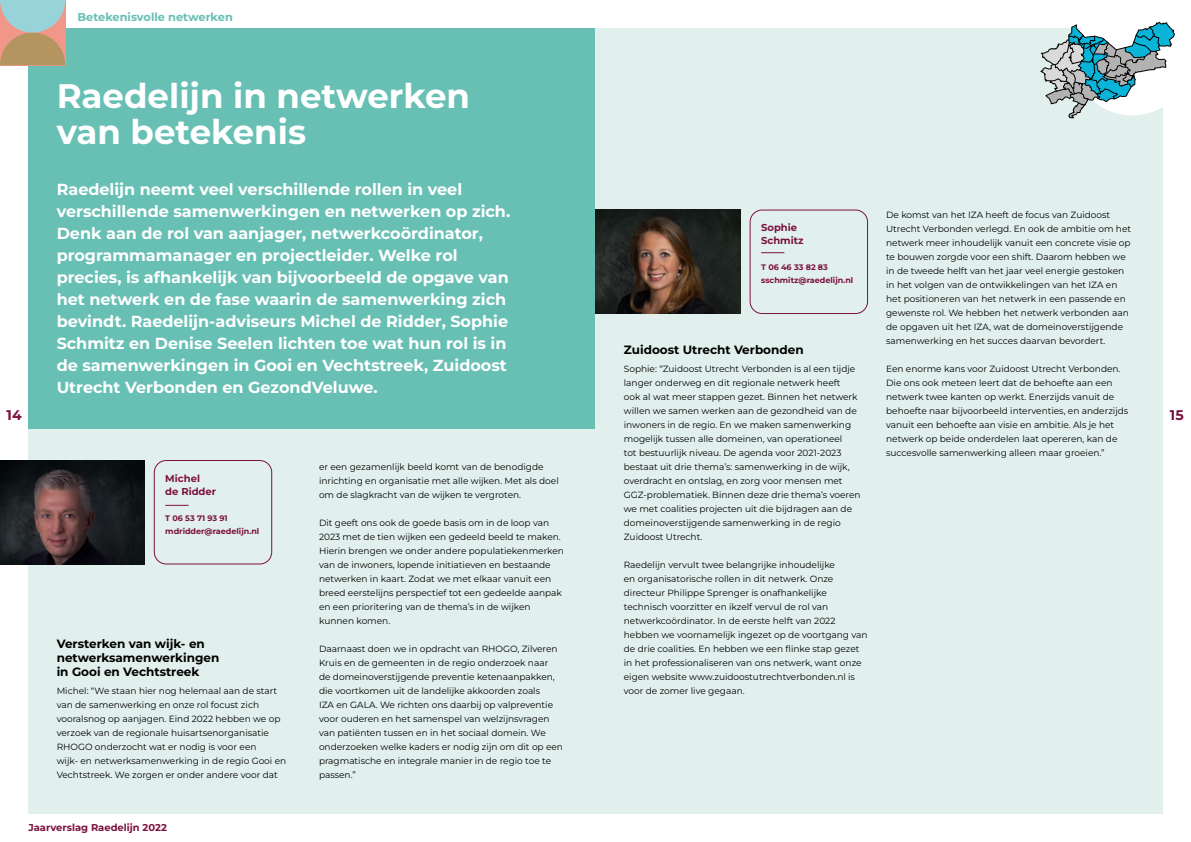
<style>
.page{position:relative;width:1191px;height:842px;background:#fff}
.page>*{position:absolute;margin:0;border:0;box-sizing:border-box;transform-origin:0 0}
.t1{font:700 34px/36px "Montserrat";color:#fff}
.t2{font:700 16px/22px "Montserrat";color:#fff}
.t3{font:700 14px "Montserrat";color:#7c1140}
.t4{font:700 12px/14px "Montserrat";color:#000}
.t5{font:700 11.4px "Montserrat";color:#68c0b4}
.t6{font:700 10px/13px "Montserrat";color:#7c1140}
.t7{font:700 9.9px "Montserrat";color:#7c1140}
.t8{font:9px/14px "Montserrat";color:#000}
.t9{font:700 8px/13px "Montserrat";color:#7c1140}
</style>
<div class="page">
<div style="left:28px;top:28px;width:567px;height:401px;background:#68c0b4"></div>
<div style="left:595px;top:28px;width:567px;height:786px;background:#e1f0ed"></div>
<div style="left:28px;top:429px;width:583px;height:385px;background:#e1f0ed"></div>
<svg style="left:0;top:0;width:65px;height:65px;background:#b6ad98"></svg>
<img style="left:596px;top:210px;width:144px;height:104px">
<div style="left:750px;top:210px;width:117px;height:104px;border:1px solid #7c1140;border-radius:12px"></div>
<svg style="left:761px;top:252px;width:23px;height:1px"></svg>
<img style="left:0;top:460px;width:145px;height:104px">
<div style="left:154px;top:460px;width:118px;height:104px;border:1px solid #7c1140;border-radius:12px"></div>
<svg style="left:165px;top:505px;width:24px;height:1px"></svg>
<svg style="left:1040px;top:22px;width:134px;height:96px"></svg>
<p class="t5" style="left:78px;top:10px;width:157px">Betekenisvolle netwerken</p>
<h1 class="t1" style="left:57px;top:77px;width:415px">Raedelijn in netwerken van betekenis</h1>
<h3 class="t3" style="left:7px;top:405px;width:17px">14</h3>
<p class="t2" style="left:57px;top:178px;width:455px">Raedelijn neemt veel verschillende rollen in veel verschillende samenwerkingen en netwerken op zich.<br>Denk aan de rol van aanjager, netwerkcoördinator, programmamanager en projectleider. Welke rol precies, is afhankelijk van bijvoorbeeld de opgave van het netwerk en de fase waarin de samenwerking zich bevindt. Raedelijn-adviseurs Michel de Ridder, Sophie Schmitz en Denise Seelen lichten toe wat hun rol is in de samenwerkingen in Gooi en Vechtstreek, Zuidoost Utrecht Verbonden en GezondVeluwe.</p>
<p class="t6" style="left:165px;top:471px;width:52px">Michel<br>de Ridder</p>
<p class="t9" style="left:165px;top:511px;width:96px">T 06 53 71 93 91 mdridder@raedelijn.nl</p>
<p class="t6" style="left:162px;top:486px;width:78px">Marten Brittijn</p>
<p class="t9" style="left:162px;top:512px;width:80px">T (06) 00 00 00 00 naam@raedelijn.nl</p>
<h3 class="t4" style="left:57px;top:636px;width:164px">Versterken van wijk- en netwerksamenwerkingen in Gooi en Vechtstreek</h3>
<p class="t8" style="left:57px;top:684px;width:231px">Michel: “We staan hier nog helemaal aan de start van de samenwerking en onze rol focust zich vooralsnog op aanjagen. Eind 2022 hebben we op verzoek van de regionale huisartsenorganisatie RHOGO onderzocht wat er nodig is voor een<br>wijk- en netwerksamenwerking in de regio Gooi en Vechtstreek. We zorgen er onder andere voor dat</p>
<p class="t8" style="left:319px;top:460px;width:241px">er een gezamenlijk beeld komt van de benodigde inrichting en organisatie met alle wijken. Met als doel om de slagkracht van de wijken te vergroten.</p>
<p class="t8" style="left:319px;top:516px;width:246px">Dit geeft ons ook de goede basis om in de loop van 2023 met de tien wijken een gedeeld beeld te maken.<br>Hierin brengen we onder andere populatiekenmerken van de inwoners, lopende initiatieven en bestaande netwerken in kaart. Zodat we met elkaar vanuit een breed eerstelijns perspectief tot een gedeelde aanpak en een prioritering van de thema’s in de wijken kunnen komen.</p>
<p class="t8" style="left:319px;top:642px;width:245px">Daarnaast doen we in opdracht van RHOGO, Zilveren Kruis en de gemeenten in de regio onderzoek naar<br>de domeinoverstijgende preventie ketenaanpakken, die voortkomen uit de landelijke akkoorden zoals<br>IZA en GALA. We richten ons daarbij op valpreventie voor ouderen en het samenspel van welzijnsvragen van patiënten tussen en in het sociaal domein. We onderzoeken welke kaders er nodig zijn om dit op een pragmatische en integrale manier in de regio toe te passen.”</p>
<p class="t7" style="left:28px;top:820px;width:140px">Jaarverslag Raedelijn 2022</p>
<p class="t6" style="left:761px;top:221px;width:44px">Sophie<br>Schmitz</p>
<p class="t9" style="left:761px;top:261px;width:94px">T 06 46 33 82 83 sschmitz@raedelijn.nl</p>
<h3 class="t4" style="left:624px;top:342px;width:181px">Zuidoost Utrecht Verbonden</h3>
<p class="t8" style="left:624px;top:362px;width:238px">Sophie: “Zuidoost Utrecht Verbonden is al een tijdje langer onderweg en dit regionale netwerk heeft<br>ook al wat meer stappen gezet. Binnen het netwerk willen we samen werken aan de gezondheid van de inwoners in de regio. En we maken samenwerking mogelijk tussen alle domeinen, van operationeel<br>tot bestuurlijk niveau. De agenda voor 2021-2023 bestaat uit drie thema’s: samenwerking in de wijk, overdracht en ontslag, en zorg voor mensen met GGZ-problematiek. Binnen deze drie thema’s voeren we met coalities projecten uit die bijdragen aan de domeinoverstijgende samenwerking in de regio Zuidoost Utrecht.</p>
<p class="t8" style="left:624px;top:558px;width:245px">Raedelijn vervult twee belangrijke inhoudelijke<br>en organisatorische rollen in dit netwerk. Onze directeur Philippe Sprenger is onafhankelijke technisch voorzitter en ikzelf vervul de rol van netwerkcoördinator. In de eerste helft van 2022 hebben we voornamelijk ingezet op de voortgang van de drie coalities. En hebben we een flinke stap gezet in het professionaliseren van ons netwerk, want onze eigen website www.zuidoostutrechtverbonden.nl is voor de zomer live gegaan.</p>
<p class="t8" style="left:886px;top:208px;width:246px">De komst van het IZA heeft de focus van Zuidoost Utrecht Verbonden verlegd. En ook de ambitie om het netwerk meer inhoudelijk vanuit een concrete visie op te bouwen zorgde voor een shift. Daarom hebben we in de tweede helft van het jaar veel energie gestoken in het volgen van de ontwikkelingen van het IZA en het positioneren van het netwerk in een passende en gewenste rol. We hebben het netwerk verbonden aan de opgaven uit het IZA, wat de domeinoverstijgende samenwerking en het succes daarvan bevordert.</p>
<p class="t8" style="left:886px;top:362px;width:244px">Een enorme kans voor Zuidoost Utrecht Verbonden.<br>Die ons ook meteen leert dat de behoefte aan een netwerk twee kanten op werkt. Enerzijds vanuit de behoefte naar bijvoorbeeld interventies, en anderzijds vanuit een behoefte aan visie en ambitie. Als je het netwerk op beide onderdelen laat opereren, kan de succesvolle samenwerking alleen maar groeien.”</p>
<h3 class="t3" style="left:1169px;top:405px;width:15px">15</h3>
</div>
